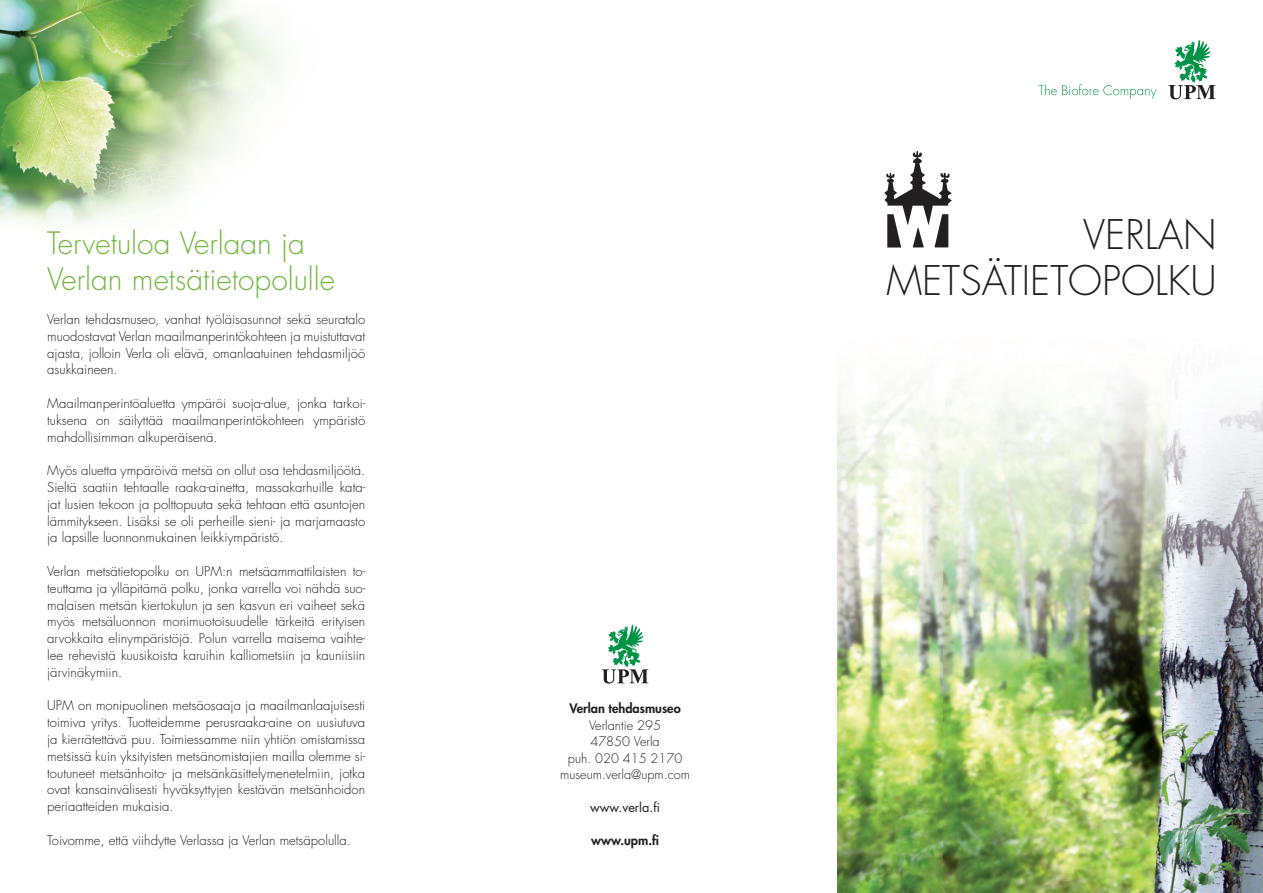
<style>
.page{position:relative;width:1263px;height:893px;background:#fff}
.page>*{position:absolute;margin:0;border:0;box-sizing:border-box;transform-origin:0 0}
.t1{font:300 39.75px/45.8px "Futura Std";color:#231f20;text-align:right}
.t2{font:300 30px/36px "Futura Std";color:#73b743}
.t3{font:300 13.2px/16.8px "Futura Std";color:#231f20;text-align:justify}
.t4{font:300 12.75px/16.5px "Futura Std";color:#231f20;text-align:center}
.t5{font:800 12.75px "Futura Std";color:#231f20}
.t6{font:12.75px "Futura Std";color:#231f20}
</style>
<div class="page">
<img style="left:838px;top:377px;width:425px;height:516px">
<img style="left:0;top:0;width:283px;height:226px">
<svg style="left:884px;top:151px;width:68px;height:96px"></svg>
<svg style="left:602px;top:625px;width:46px;height:59px"></svg>
<svg style="left:1168px;top:40px;width:47px;height:59px"></svg>
<svg style="left:1038px;top:84px;width:118px;height:15px"></svg>
<h2 class="t2" style="left:47px;top:226px;width:289px">Tervetuloa Verlaan ja<br>Verlan metsätietopolulle</h2>
<p class="t3" style="left:47px;top:311px;width:319px">Verlan tehdasmuseo, vanhat työläisasunnot sekä seuratalo muodostavat Verlan maailmanperintökohteen ja muistuttavat ajasta, jolloin Verla oli elävä, omanlaatuinen tehdasmiljöö asukkaineen.</p>
<p class="t3" style="left:47px;top:395px;width:319px">Maailmanperintöaluetta ympäröi suoja-alue, jonka tarkoi&shy;tuksena on säilyttää maailmanperintökohteen ympäristö mahdollisimman alkuperäisenä.</p>
<p class="t3" style="left:47px;top:462px;width:319px">Myös aluetta ympäröivä metsä on ollut osa tehdasmiljöötä.<br>Sieltä saatiin tehtaalle raaka-ainetta, massakarhuille kata&shy;jat lusien tekoon ja polttopuuta sekä tehtaan että asuntojen lämmitykseen. Lisäksi se oli perheille sieni- ja marjamaasto ja lapsille luonnonmukainen leikkiympäristö.</p>
<p class="t3" style="left:47px;top:563px;width:319px">Verlan metsätietopolku on UPM:n metsäammattilaisten to&shy;teuttama ja ylläpitämä polku, jonka varrella voi nähdä suo&shy;malaisen metsän kiertokulun ja sen kasvun eri vaiheet sekä myös metsäluonnon monimuotoisuudelle tärkeitä erityisen arvokkaita elinympäristöjä. Polun varrella maisema vaihte&shy;lee rehevistä kuusikoista karuihin kalliometsiin ja kauniisiin järvinäkymiin.</p>
<p class="t3" style="left:47px;top:698px;width:319px">UPM on monipuolinen metsäosaaja ja maailmanlaajuisesti toimiva yritys. Tuotteidemme perusraaka-aine on uusiutuva ja kierrätettävä puu. Toimiessamme niin yhtiön omistamissa metsissä kuin yksityisten metsänomistajien mailla olemme si&shy;toutuneet metsänhoito- ja metsänkäsittelymenetelmiin, jotka ovat kansainvälisesti hyväksyttyjen kestävän metsänhoidon periaatteiden mukaisia.</p>
<p class="t3" style="left:47px;top:832px;width:305px">Toivomme, että viihdytte Verlassa ja Verlan metsäpolulla.</p>
<p class="t5" style="left:570px;top:700px;width:113px">Verlan tehdasmuseo</p>
<p class="t4" style="left:560px;top:717px;width:131px">Verlantie 295<br>47850 Verla<br>puh. 020 415 2170 museum.verla@upm.com</p>
<p class="t6" style="left:590px;top:799px;width:71px">www.verla.fi</p>
<p class="t5" style="left:591px;top:832px;width:69px">www.upm.fi</p>
<h1 class="t1" style="left:886px;top:213px;width:332px">VERLAN<br>METSÄTIETOPOLKU</h1>
</div>
